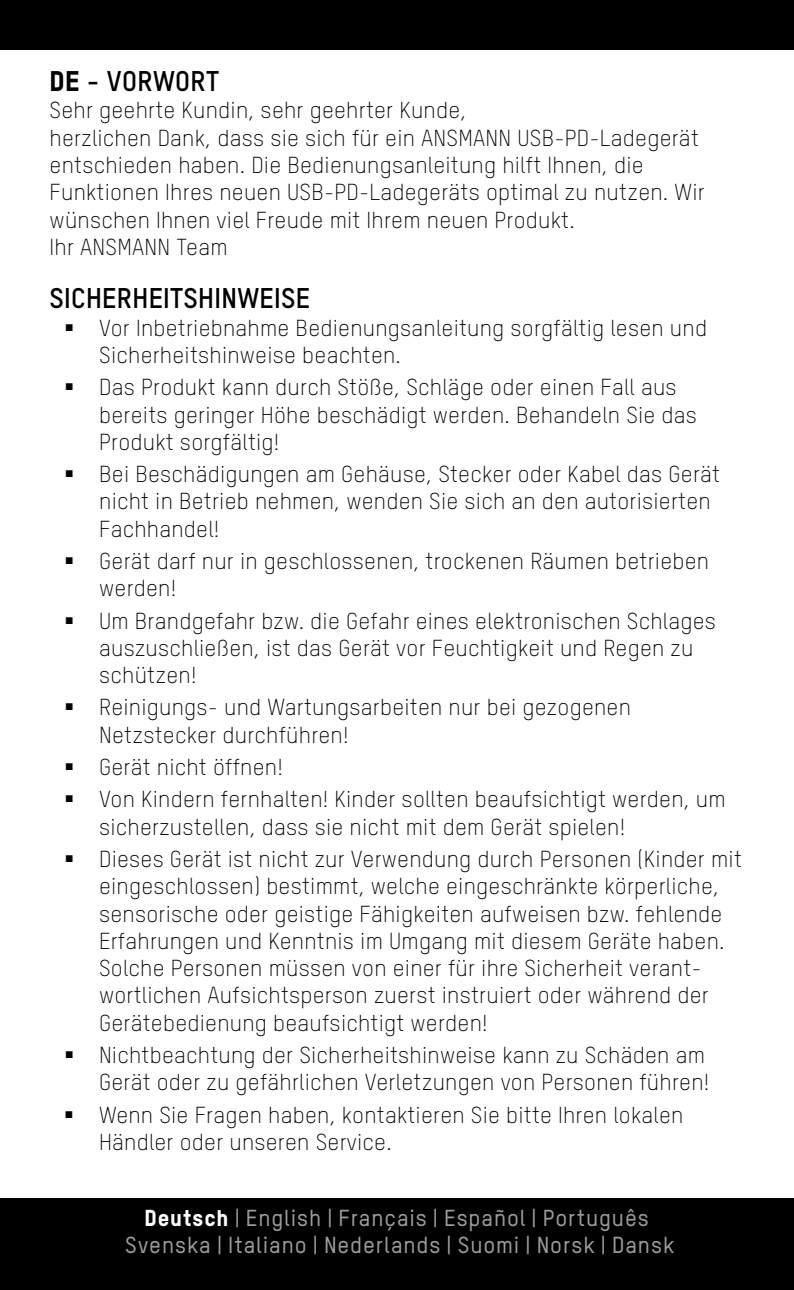
<style>
.page{position:relative;width:794px;height:1290px;background:#fff}
.page>*{position:absolute;margin:0;border:0;box-sizing:border-box;transform-origin:0 0}
.t1{font:700 28px "TSTARPRO";letter-spacing:.01em;color:#000}
.t2{font:300 22.75px/27.3px "TSTARPRO";letter-spacing:.01em;color:#000}
.t3{font:500 22.75px/27.3px "TSTARPRO";letter-spacing:.04em;color:#9d9c9c;text-align:center}
.s1{font-weight:800}
.s2{font-weight:800;color:#fff}
</style>
<div class="page">
<div style="left:0;top:0;width:794px;height:50px;background:#000"></div>
<div style="left:0;top:1198px;width:794px;height:92px;background:#000"></div>
<p class="t1" style="left:50px;top:65px;width:171px"><span class="s1">DE</span> - VORWORT</p>
<p class="t2" style="left:50px;top:97px;width:656px">Sehr geehrte Kundin, sehr geehrter Kunde,<br>herzlichen Dank, dass sie sich für ein ANSMANN USB-PD-Ladegerät entschieden haben. Die Bedienungsanleitung hilft Ihnen, die Funktionen Ihres neuen USB-PD-Ladegeräts optimal zu nutzen. Wir wünschen Ihnen viel Freude mit Ihrem neuen Produkt.<br>Ihr ANSMANN Team</p>
<p class="t1" style="left:50px;top:282px;width:262px">SICHERHEITSHINWEISE</p>
<p class="t2" style="left:99px;top:314px;width:609px">Vor Inbetriebnahme Bedienungsanleitung sorgfältig lesen und<br>Sicherheitshinweise beachten.</p>
<p class="t2" style="left:99px;top:373px;width:599px">Das Produkt kann durch Stöße, Schläge oder einen Fall aus bereits geringer Höhe beschädigt werden. Behandeln Sie das<br>Produkt sorgfältig!</p>
<p class="t2" style="left:99px;top:460px;width:622px">Bei Beschädigungen am Gehäuse, Stecker oder Kabel das Gerät nicht in Betrieb nehmen, wenden Sie sich an den autorisierten<br>Fachhandel!</p>
<p class="t2" style="left:99px;top:547px;width:611px">Gerät darf nur in geschlossenen, trockenen Räumen betrieben werden!</p>
<p class="t2" style="left:99px;top:607px;width:618px">Um Brandgefahr bzw. die Gefahr eines elektronischen Schlages auszuschließen, ist das Gerät vor Feuchtigkeit und Regen zu schützen!</p>
<p class="t2" style="left:99px;top:694px;width:533px">Reinigungs- und Wartungsarbeiten nur bei gezogenen<br>Netzstecker durchführen!</p>
<p class="t2" style="left:99px;top:751px;width:628px;line-height:32.2px">Gerät nicht öffnen!<br>Von Kindern fernhalten! Kinder sollten beaufsichtigt werden, um</p>
<p class="t2" style="left:99px;top:810px;width:644px;line-height:32.2px">sicherzustellen, dass sie nicht mit dem Gerät spielen!<br>Dieses Gerät ist nicht zur Verwendung durch Personen (Kinder mit</p>
<p class="t2" style="left:99px;top:872px;width:627px">eingeschlossen) bestimmt, welche eingeschränkte körperliche, sensorische oder geistige Fähigkeiten aufweisen bzw. fehlende Erfahrungen und Kenntnis im Umgang mit diesem Geräte haben.<br>Solche Personen müssen von einer für ihre Sicherheit verant&shy;wortlichen Aufsichtsperson zuerst instruiert oder während der Gerätebedienung beaufsichtigt werden!</p>
<p class="t2" style="left:99px;top:1041px;width:612px">Nichtbeachtung der Sicherheitshinweise kann zu Schäden am<br>Gerät oder zu gefährlichen Verletzungen von Personen führen!</p>
<p class="t2" style="left:99px;top:1101px;width:586px">Wenn Sie Fragen haben, kontaktieren Sie bitte Ihren lokalen<br>Händler oder unseren Service.</p>
<p class="t3" style="left:125px;top:1206px;width:551px"><span class="s2">Deutsch</span> | English | Français | Español | Português<br>Svenska | Italiano | Nederlands | Suomi | Norsk | Dansk</p>
</div>
